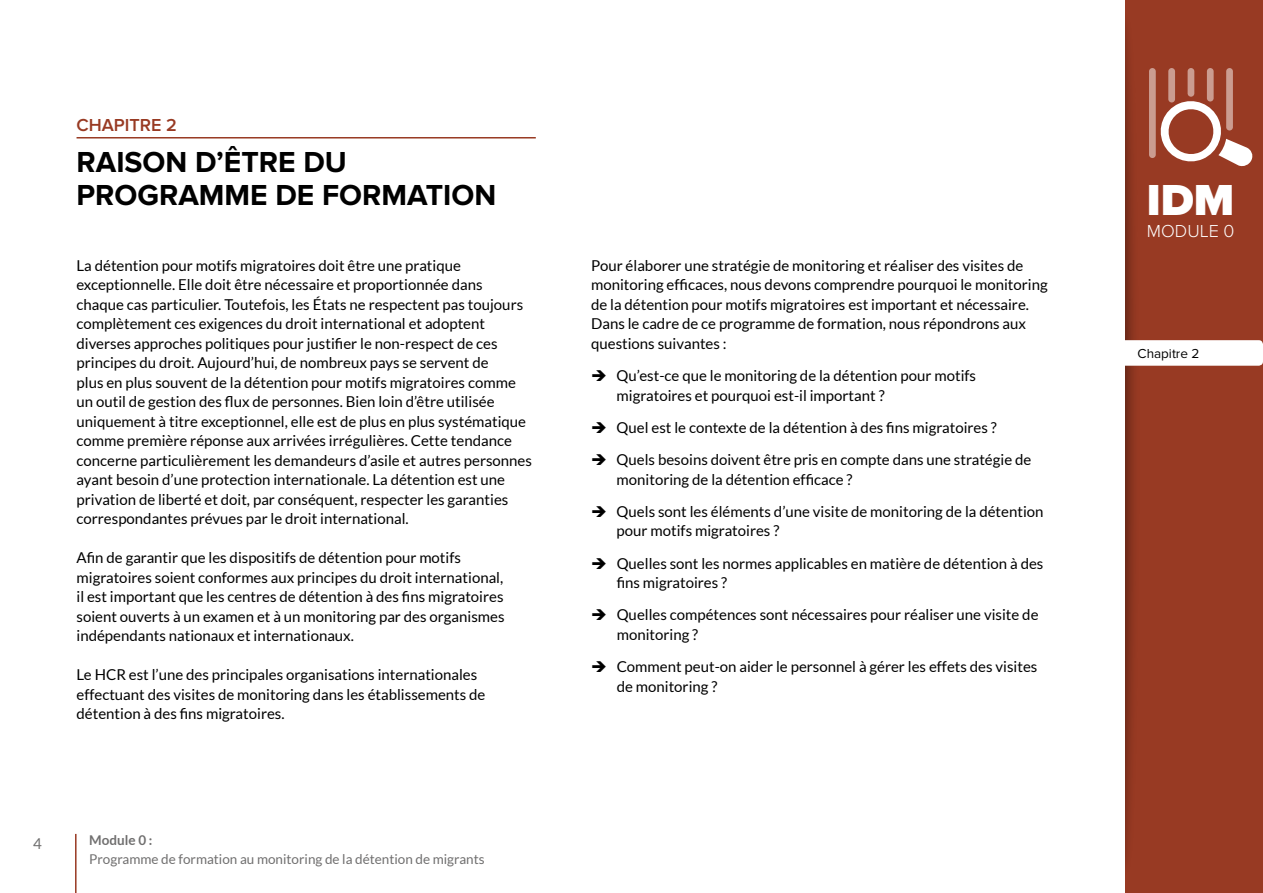
<style>
.page{position:relative;width:1263px;height:893px;background:#fff}
.page>*{position:absolute;margin:0;border:0;box-sizing:border-box;transform-origin:0 0}
.t1{font:900 45px "Proxima Nova";color:#fff}
.t2{font:700 30px/33px "Proxima Nova";color:#000}
.t3{font:600 18px "Proxima Nova";color:#983a23}
.t4{font:300 18px "Proxima Nova";color:#fff}
.t5{font:15px/19.5px "Lato";color:#000}
.t6{font:15px "Lato";color:#706f6f}
.t7{font:13.5px "Lato";color:#706f6f}
.t8{font:13.5px "Proxima Nova";color:#000}
.t9{font:700 13.5px "Lato";color:#706f6f}
</style>
<div class="page">
<div style="left:1125px;top:0;width:138px;height:893px;background:#983a23"></div>
<div style="left:1086px;top:7px;width:54px;height:874px;background:#000;opacity:.4"></div>
<div style="left:1082px;top:0;width:43px;height:893px;background:#fff"></div>
<svg style="left:1160px;top:97px;width:93px;height:70px"></svg>
<div style="left:1149px;top:68px;width:7px;height:90px;background:#cb9c90;border-radius:3px"></div>
<div style="left:1168px;top:68px;width:7px;height:34px;background:#cb9c90;border-radius:3px"></div>
<div style="left:1187px;top:68px;width:7px;height:29px;background:#cb9c90;border-radius:3px"></div>
<div style="left:1207px;top:68px;width:6px;height:34px;background:#cb9c90;border-radius:3px"></div>
<div style="left:1226px;top:68px;width:7px;height:62px;background:#cb9c90;border-radius:3px"></div>
<svg style="left:1125px;top:340px;width:138px;height:26px;background:#fcfafa"></svg>
<hr style="left:77px;top:137px;width:459px;height:2px;background:#983a23">
<hr style="left:75px;top:834px;width:2px;height:59px;background:#983a23">
<p class="t3" style="left:77px;top:115px;width:102px">CHAPITRE 2</p>
<h2 class="t2" style="left:77px;top:146px;width:421px">RAISON D’ÊTRE DU<br>PROGRAMME DE FORMATION</h2>
<p class="t5" style="left:77px;top:256px;width:457px">La détention pour motifs migratoires doit être une pratique exceptionnelle. Elle doit être nécessaire et proportionnée dans chaque cas particulier. Toutefois, les États ne respectent pas toujours complètement ces exigences du droit international et adoptent diverses approches politiques pour justifier le non-respect de ces principes du droit. Aujourd’hui, de nombreux pays se servent de<br>plus en plus souvent de la détention pour motifs migratoires comme un outil de gestion des flux de personnes. Bien loin d’être utilisée uniquement à titre exceptionnel, elle est de plus en plus systématique comme première réponse aux arrivées irrégulières. Cette tendance concerne particulièrement les demandeurs d’asile et autres personnes ayant besoin d’une protection internationale. La détention est une privation de liberté et doit, par conséquent, respecter les garanties correspondantes prévues par le droit international.</p>
<p class="t5" style="left:77px;top:548px;width:429px">Afin de garantir que les dispositifs de détention pour motifs migratoires soient conformes aux principes du droit international, il est important que les centres de détention à des fins migratoires soient ouverts à un examen et à un monitoring par des organismes indépendants nationaux et internationaux.</p>
<p class="t5" style="left:77px;top:665px;width:410px">Le HCR est l’une des principales organisations internationales effectuant des visites de monitoring dans les établissements de détention à des fins migratoires.</p>
<p class="t6" style="left:33px;top:836px;width:10px">4</p>
<p class="t9" style="left:89px;top:833px;width:65px">Module 0 :</p>
<p class="t7" style="left:89px;top:852px;width:397px">Programme de formation au monitoring de la détention de migrants</p>
<p class="t5" style="left:591px;top:256px;width:458px">Pour élaborer une stratégie de monitoring et réaliser des visites de monitoring efficaces, nous devons comprendre pourquoi le monitoring de la détention pour motifs migratoires est important et nécessaire.<br>Dans le cadre de ce programme de formation, nous répondrons aux questions suivantes :</p>
<p class="t5" style="left:617px;top:366px;width:361px;text-indent:-26px">➔ Qu’est-ce que le monitoring de la détention pour motifs migratoires et pourquoi est-il important ?</p>
<p class="t5" style="left:591px;top:418px;width:407px">➔ Quel est le contexte de la détention à des fins migratoires ?</p>
<p class="t5" style="left:617px;top:450px;width:416px;text-indent:-26px">➔ Quels besoins doivent être pris en compte dans une stratégie de monitoring de la détention efficace ?</p>
<p class="t5" style="left:617px;top:502px;width:428px;text-indent:-26px">➔ Quels sont les éléments d’une visite de monitoring de la détention pour motifs migratoires ?</p>
<p class="t5" style="left:617px;top:553px;width:428px;text-indent:-26px">➔ Quelles sont les normes applicables en matière de détention à des fins migratoires ?</p>
<p class="t5" style="left:617px;top:605px;width:423px;text-indent:-26px">➔ Quelles compétences sont nécessaires pour réaliser une visite de monitoring ?</p>
<p class="t5" style="left:617px;top:657px;width:422px;text-indent:-26px">➔ Comment peut-on aider le personnel à gérer les effets des visites de monitoring ?</p>
<h1 class="t1" style="left:1147px;top:174px;width:89px">IDM</h1>
<p class="t4" style="left:1147px;top:221px;width:89px">MODULE 0</p>
<p class="t8" style="left:1137px;top:346px;width:63px">Chapitre 2</p>
</div>
